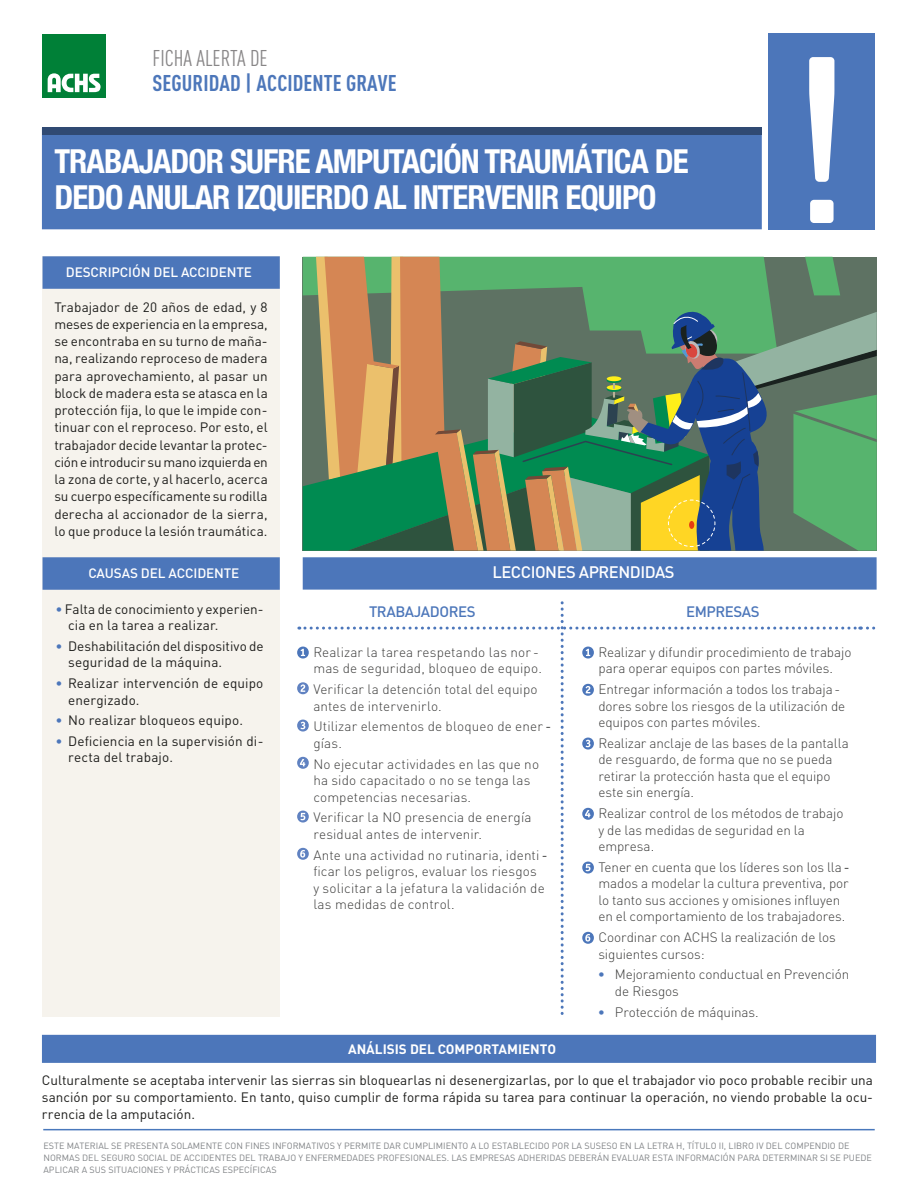
<style>
.page{position:relative;width:918px;height:1188px;background:#fff}
.page>*{position:absolute;margin:0;border:0;box-sizing:border-box;transform-origin:0 0}
.t1{font:700 condensed 33px/36px "Helvetica Neue";letter-spacing:-.03em;color:#fff}
.t2{font:700 22.5px "DIN Cond";letter-spacing:.005em;color:#4d77ba}
.t3{font:22.5px "DIN Cond";color:#888687}
.t4{font:500 16.5px "DIN Pro";letter-spacing:-.03em;color:#fff}
.t5{font:500 15px "DIN Pro";letter-spacing:-.03em;color:#4d77ba}
.t6{font:300 13.5px/16.5px "DIN Pro";color:#3c3c3b}
.t7{font:13.5px/17.2px "DIN Pro";letter-spacing:.005em;color:#1d1d1b}
.t8{font:500 13.5px "DIN Pro";letter-spacing:-.01em;color:#fff}
.t9{font:700 13.5px "DIN Pro";color:#fff}
.t10{font:9px/12px "DIN Pro";color:#808386}
.s1{color:#4c76ba}
.s2{font-weight:400}
</style>
<div class="page">
<div style="left:43px;top:256px;width:237px;height:317px;background:#f6f3ed"></div>
<div style="left:43px;top:539px;width:237px;height:478px;background:#f6f3ed"></div>
<div style="left:43px;top:256px;width:237px;height:33px;background:#4c76ba"></div>
<div style="left:303px;top:557px;width:574px;height:33px;background:#4c76ba"></div>
<div style="left:43px;top:557px;width:237px;height:33px;background:#4c76ba"></div>
<div style="left:42px;top:134px;width:720px;height:95px;background:#4c76ba"></div>
<div style="left:42px;top:127px;width:720px;height:7px;background:#304a73"></div>
<div style="left:769px;top:33px;width:106px;height:196px;background:#4c76ba"></div>
<svg style="left:809px;top:57px;width:25px;height:166px"></svg>
<svg style="left:303px;top:257px;width:13px;height:97px"></svg>
<svg style="left:303px;top:415px;width:13px;height:136px;fill:#5e7263"></svg>
<svg style="left:316px;top:257px;width:561px;height:294px"></svg>
<svg style="left:297px;top:603px;width:579px;height:412px"></svg>
<div style="left:43px;top:34px;width:63px;height:64px;background:#008037"></div>
<svg style="left:48px;top:73px;width:53px;height:19px"></svg>
<div style="left:42px;top:1035px;width:834px;height:28px;background:#4c76ba"></div>
<hr style="left:43px;top:1129px;width:832px;height:1px;background:#4978bc">
<h2 class="t3" style="left:152px;top:45px;width:117px">FICHA ALERTA DE</h2>
<h2 class="t2" style="left:152px;top:69px;width:246px">SEGURIDAD | ACCIDENTE GRAVE</h2>
<h1 class="t1" style="left:54px;top:141px;width:636px">TRABAJADOR SUFRE AMPUTACIÓN TRAUMÁTICA DE<br>DEDO ANULAR IZQUIERDO AL INTERVENIR EQUIPO</h1>
<p class="t8" style="left:66px;top:263px;width:188px">DESCRIPCIÓN DEL ACCIDENTE</p>
<p class="t7" style="left:54px;top:298px;width:215px;text-align:justify">Trabajador de 20 años de edad, y 8 meses de experiencia en la empresa, se encontraba en su turno de maña&shy;na, realizando reproceso de madera para aprovechamiento, al pasar un block de madera esta se atasca en la protección fija, lo que le impide con&shy;tinuar con el reproceso. Por esto, el trabajador decide levantar la protec&shy;ción e introducir su mano izquierda en la zona de corte, y al hacerlo, acerca su cuerpo específicamente su rodilla derecha al accionador de la sierra, lo que produce la lesión traumática.</p>
<p class="t8" style="left:88px;top:564px;width:153px">CAUSAS DEL ACCIDENTE</p>
<p class="t4" style="left:493px;top:561px;width:184px">LECCIONES APRENDIDAS</p>
<p class="t7" style="left:68px;top:600px;width:197px;line-height:16.5px;text-indent:-13px"><span class="s1">•</span> Falta de conocimiento y experien&shy;cia en la tarea a realizar.</p>
<p class="t7" style="left:68px;top:637px;width:197px;line-height:16.5px;text-indent:-13px"><span class="s1">•</span> Deshabilitación del dispositivo de seguridad de la máquina.</p>
<p class="t7" style="left:68px;top:674px;width:197px;line-height:16.5px;text-indent:-13px"><span class="s1">•</span> Realizar intervención de equipo energizado.</p>
<p class="t7" style="left:55px;top:711px;width:189px"><span class="s1">•</span> No realizar bloqueos equipo.</p>
<p class="t7" style="left:68px;top:732px;width:197px;line-height:16.5px;text-indent:-13px"><span class="s1">•</span> Deficiencia en la supervisión di&shy;recta del trabajo.</p>
<p class="t5" style="left:369px;top:602px;width:108px">TRABAJADORES</p>
<p class="t5" style="left:686px;top:602px;width:75px">EMPRESAS</p>
<p class="t6" style="left:313px;top:643px;width:230px">Realizar la tarea respetando las nor - mas de seguridad, bloqueo de equipo.</p>
<p class="t6" style="left:313px;top:680px;width:226px">Verificar la detención total del equipo antes de intervenirlo.</p>
<p class="t6" style="left:313px;top:718px;width:239px">Utilizar elementos de bloqueo de ener <span class="s2">- </span>gías.</p>
<p class="t6" style="left:313px;top:755px;width:227px">No ejecutar actividades en las que no ha sido capacitado o no se tenga las competencias necesarias.</p>
<p class="t6" style="left:313px;top:809px;width:220px">Verificar la NO presencia de energía residual antes de intervenir.</p>
<p class="t6" style="left:313px;top:846px;width:236px">Ante una actividad no rutinaria, identi <span class="s2">- </span>ficar los peligros, evaluar los riesgos<br>y solicitar a la jefatura la validación de las medidas de control.</p>
<p class="t6" style="left:598px;top:643px;width:254px">Realizar y difundir procedimiento de trabajo para operar equipos con partes móviles.</p>
<p class="t6" style="left:598px;top:680px;width:248px">Entregar información a todos los trabaja&shy;dores sobre los riesgos de la utilización de equipos con partes móviles.</p>
<p class="t6" style="left:598px;top:734px;width:252px">Realizar anclaje de las bases de la pantalla de resguardo, de forma que no se pueda retirar la protección hasta que el equipo este sin energía.</p>
<p class="t6" style="left:598px;top:804px;width:246px">Realizar control de los métodos de trabajo y de las medidas de seguridad en la empresa.</p>
<p class="t6" style="left:598px;top:858px;width:252px">Tener en cuenta que los líderes son los lla&shy;mados a modelar la cultura preventiva, por lo tanto sus acciones y omisiones influyen en el comportamiento de los trabajadores.</p>
<p class="t6" style="left:598px;top:928px;width:239px">Coordinar con ACHS la realización de los siguientes cursos:</p>
<p class="t6" style="left:615px;top:966px;width:236px;text-indent:-17px"><span class="s1">•</span> Mejoramiento conductual en Prevención de Rie. sgos</p>
<p class="t6" style="left:598px;top:1003px;width:163px"><span class="s1">•</span> Protección de máquinas.</p>
<p class="t9" style="left:349px;top:1033px;width:20px">AN</p>
<p class="t9" style="left:519px;top:1033px;width:40px">IENTO</p>
<p class="t9" style="left:348px;top:1040px;width:209px">ANÁLISIS DEL COMPORTAMIENTO</p>
<p class="t7" style="left:42px;top:1071px;width:833px;text-align:justify">Culturalmente se aceptaba intervenir las sierras sin bloquearlas ni desenergizarlas, por lo que el trabajador vio poco probable recibir una sanción por su comportamiento. En tanto, quiso cumplir de forma rápida su tarea para continuar la operación, no viendo probable la ocu&shy;rrencia de la amputación.</p>
<p class="t10" style="left:44px;top:1139px;width:830px">ESTE MATERIAL SE PRESENTA SOLAMENTE CON FINES INFORMATIVOS Y PERMITE DAR CUMPLIMIENTO A LO ESTABLECIDO POR LA SUSESO EN LA LETRA H, TÍTULO II, LIBRO IV DEL COMPENDIO DE<br>NORMAS DEL SEGURO SOCIAL DE ACCIDENTES DEL TRABAJO Y ENFERMEDADES PROFESIONALES. LAS EMPRESAS ADHERIDAS DEBERÁN EVALUAR ESTA INFORMACIÓN PARA DETERMINAR SI SE PUEDE<br>APLICAR A SUS SITUACIONES Y PRÁCTICAS ESPECÍFICAS</p>
</div>
